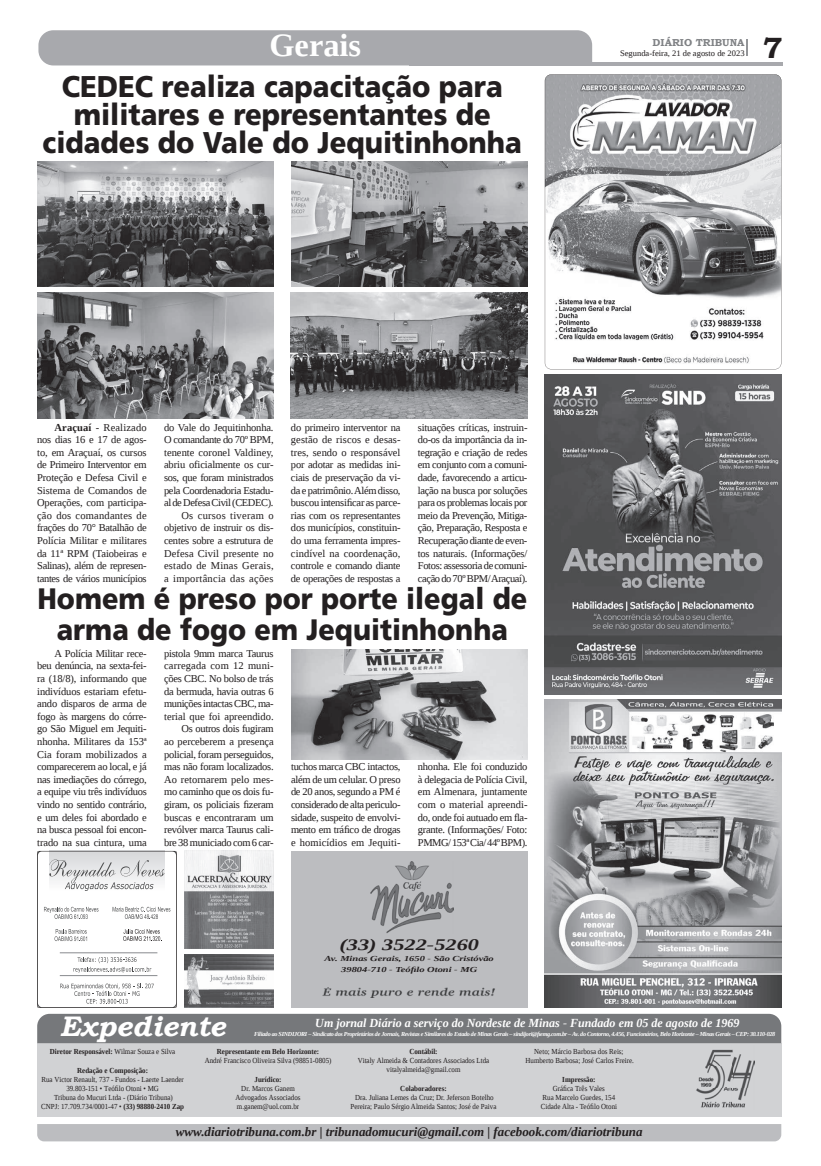
<style>
.page{position:relative;width:821px;height:1166px;background:#fff}
.page>*{position:absolute;margin:0;border:0;box-sizing:border-box;transform-origin:0 0}
.t1{font:700 32.38px "Liberation Serif";color:#fff}
.t2{font:900 30.01px/28.1px "Frutiger LT Std";color:#231f20;text-align:center;scale:.92 1}
.t3{font:900 29.57px/30.2px "Frutiger LT Std";color:#231f20;text-align:center;scale:.92 1}
.t4{font:700 29.31px "Bookman Old Style";color:#231f20}
.t5{font:italic 700 28.26px "Bookman Old Style";color:#fff}
.t6{font:italic 700 16.28px "Liberation Serif";color:#231f20;scale:1.37 1}
.t7{font:italic 700 12.95px "Liberation Serif";color:#231f20}
.t8{font:italic 700 12.34px "Liberation Serif";color:#fff}
.t9{font:10.5px/12.6px "Liberation Serif";letter-spacing:-.025em;color:#231f20;text-align:justify}
.t10{font:700 10.06px "Bookman Old Style";color:#808285}
.t11{font:8.4px "Liberation Serif";color:#231f20}
.t12{font:7.7px/9.2px "Liberation Serif";color:#231f20;text-align:center;scale:.91 1}
.t13{font:700 7.7px "Liberation Serif";color:#231f20;scale:.91 1}
.t14{font:italic 700 7.61px/11.1px "Liberation Serif";color:#231f20;text-align:center;scale:1.37 1}
.t15{font:italic 700 6.12px "Liberation Serif";letter-spacing:-.045em;color:#fff}
.s1{font-weight:700}
.s2{font-weight:400}
</style>
<div class="page">
<hr style="left:409px;top:62px;width:374px;height:3px;background:#a8a9ad">
<div style="left:38px;top:30px;width:554px;height:35px;background:#a8a9ad"></div>
<svg style="left:747px;top:39px;width:1px;height:17px"></svg>
<div style="left:37px;top:1124px;width:744px;height:17px;background:#bcbdc0"></div>
<div style="left:37px;top:1043px;width:744px;height:73px;background:#d1d2d4"></div>
<div style="left:37px;top:1014px;width:744px;height:29px;background:#76787b"></div>
<img style="left:696px;top:1049px;width:58px;height:59px">
<div style="left:291px;top:851px;width:237px;height:157px;background:#bcbdc0"></div>
<img style="left:370px;top:861px;width:84px;height:72px">
<img style="left:323px;top:987px;width:172px;height:10px">
<img style="left:545px;top:700px;width:236px;height:308px">
<svg style="left:37px;top:851px;width:140px;height:157px"></svg>
<svg style="left:184px;top:851px;width:90px;height:97px"></svg>
<img style="left:184px;top:954px;width:90px;height:54px">
<svg style="left:545px;top:74px;width:236px;height:295px"></svg>
<img style="left:545px;top:374px;width:236px;height:320px">
<img style="left:291px;top:649px;width:237px;height:110px">
<img style="left:37px;top:162px;width:237px;height:124px">
<img style="left:291px;top:162px;width:236px;height:125px">
<img style="left:37px;top:293px;width:237px;height:125px">
<img style="left:291px;top:293px;width:236px;height:125px">
<h1 class="t1" style="left:269px;top:24px;width:93px">Gerais</h1>
<h2 class="t2" style="left:43px;top:72px;width:522px">CEDEC realiza capacitação para militares e representantes de cidades do Vale do Jequitinhonha</h2>
<p class="t10" style="left:653px;top:35px;width:93px">DIÁRIO TRIBUNA</p>
<p class="t11" style="left:620px;top:48px;width:126px">Segunda-feira, 21 de agosto de 2023</p>
<h3 class="t4" style="left:763px;top:27px;width:21px">7</h3>
<p class="t9" style="left:37px;top:421px;width:111px;text-indent:17px"><span class="s1">Araçuaí</span> - Realizado nos dias 16 e 17 de agos&shy;to, em Araçuaí, os cursos de Primeiro Interventor em Proteção e Defesa Civil e Sistema de Comandos de Operações, com participa&shy;ção dos comandantes de frações do 70° Batalhão de Polícia Militar e militares da 11ª RPM (Taiobeiras e Salinas), além de represen&shy;tantes de vários municípios</p>
<p class="t9" style="left:164px;top:421px;width:111px;text-align:right">do Vale do Jequitinhonha.<br>O comandante do 70º BPM, tenente coronel Valdiney, abriu oficialmente os cur&shy;sos, que foram ministrados pela Coordenadoria Estadu&shy;al de Defesa Civil (CEDEC).<br>Os cursos tiveram o objetivo de instruir os dis&shy;centes sobre a estrutura de<br>Defesa Civil presente no estado de Minas Gerais, a importância das ações</p>
<p class="t9" style="left:291px;top:421px;width:111px">do primeiro interventor na gestão de riscos e desas&shy;tres, sendo o responsável por adotar as medidas ini&shy;ciais de preservação da vi&shy;da e patrimônio. Além disso, buscou intensificar as parce&shy;rias com os representantes dos municípios, constituin&shy;do uma ferramenta impres&shy;cindível na coordenação, controle e comando diante de operações de respostas a</p>
<p class="t9" style="left:418px;top:421px;width:111px">situações críticas, instruin&shy;do-os da importância da in&shy;tegração e criação de redes em conjunto com a comuni&shy;dade, favorecendo a articu&shy;lação na busca por soluções para os problemas locais por meio da Prevenção, Mitiga&shy;ção, Preparação, Resposta e Recuperação diante de even&shy;tos naturais. (Informações/ Fotos: assessoria de comuni&shy;cação do 70º BPM/ Araçuaí).</p>
<h3 class="t3" style="left:37px;top:584px;width:534px">Homem é preso por porte ilegal de arma de fogo em Jequitinhonha</h3>
<p class="t9" style="left:37px;top:647px;width:111px;text-indent:17px">A Polícia Militar rece&shy;beu denúncia, na sexta-fei&shy;ra (18/8), informando que indivíduos estariam efetu&shy;ando disparos de arma de fogo às margens do córre&shy;go São Miguel em Jequiti&shy;nhonha. Militares da 153ª Cia foram mobilizados a comparecerem ao local, e já nas imediações do córrego, a equipe viu três indivíduos vindo no sentido contrário, e um deles foi abordado e na busca pessoal foi encon&shy;trado na sua cintura, uma</p>
<p class="t9" style="left:164px;top:647px;width:111px;text-align:right">pistola 9mm marca Taurus carregada com 12 muni&shy;ções CBC. No bolso de trás da bermuda, havia outras 6 munições intactas CBC, ma&shy;terial que foi apreendido.<br>Os outros dois fugiram<br>ao perceberem a presença policial, foram perseguidos, mas não foram localizados.<br>Ao retornarem pelo mes&shy;mo caminho que os dois fu&shy;giram, os policiais fizeram buscas e encontraram um revólver marca Taurus cali&shy;bre 38 municiado com 6 car-</p>
<p class="t9" style="left:291px;top:760px;width:111px">tuchos marca CBC intactos, além de um celular. O preso de 20 anos, segundo a PM é considerado de alta periculo&shy;sidade, suspeito de envolvi&shy;mento em tráfico de drogas e homicídios em Jequiti-</p>
<p class="t9" style="left:418px;top:760px;width:111px">nhonha. Ele foi conduzido à delegacia de Polícia Civil, em Almenara, juntamente com o material apreendi&shy;do, onde foi autuado em fla&shy;grante. (Informações/ Foto:<br>PMMG/ 153ª Cia/ 44º BPM).</p>
<h3 class="t6" style="left:339px;top:934px;width:103px">(33) 3522-5260</h3>
<p class="t14" style="left:325px;top:953px;width:125px">Av. Minas Gerais, 1650 - São Cristóvão<br>39804-710 - Teófilo Otoni - MG</p>
<h3 class="t5" style="left:60px;top:1005px;width:167px">Expediente</h3>
<p class="t8" style="left:315px;top:1014px;width:426px">Um jornal Diário a serviço do Nordeste de Minas - Fundado em 05 de agosto de 1969</p>
<p class="t13" style="left:50px;top:1046px;width:139px">Diretor Responsável: <span class="s2">Wilmar Souza e Silva</span></p>
<p class="t13" style="left:77px;top:1065px;width:79px">Redação e Composição:</p>
<p class="t12" style="left:41px;top:1074px;width:159px">Rua Victor Renault, 737 - Fundos - Laerte Laender 39.803-151 • Teófilo Otoni • MG<br>Tribuna do Mucuri Ltda - (Diário Tribuna)<br>CNPJ: 17.709.734/0001-47 • <span class="s1">(33) 98880-2410 Zap</span></p>
<p class="t15" style="left:254px;top:1030px;width:523px">Filiado ao SINDIJORI – Sindicato dos Proprietários de Jornais, Revistas e Similares do Estado de Minas Gerais – sindijori@fiemg.com.br – Av. do Contorno, 4.456, Funcionários, Belo Horizonte – Minas Gerais – CEP: 30.110-028</p>
<p class="t13" style="left:409px;top:1046px;width:33px">Contábil:</p>
<p class="t12" style="left:358px;top:1056px;width:146px">Vitaly Almeida &amp; Contadores Associados Ltda vitalyalmeida@gmail.com</p>
<p class="t13" style="left:400px;top:1083px;width:52px">Colaboradores:</p>
<p class="t12" style="left:351px;top:1093px;width:162px">Dra. Juliana Lemes da Cruz; Dr. Jeferson Botelho<br>Pereira; Paulo Sérgio Almeida Santos; José de Paiva</p>
<p class="t13" style="left:217px;top:1046px;width:114px">Representante em Belo Horizonte:</p>
<p class="t12" style="left:205px;top:1056px;width:141px">André Francisco Oliveira Silva (98851-0805)</p>
<p class="t13" style="left:255px;top:1074px;width:31px">Jurídico:</p>
<p class="t12" style="left:236px;top:1083px;width:73px">Dr. Marcos Ganem<br>Advogados Associados m.ganem@uol.com.br</p>
<p class="t12" style="left:526px;top:1047px;width:121px">Neto; Márcio Barbosa dos Reis;<br>Humberto Barbosa; José Carlos Freire.</p>
<p class="t13" style="left:562px;top:1074px;width:38px">Impressão:</p>
<p class="t12" style="left:541px;top:1084px;width:85px">Gráfica Três Vales<br>Rua Marcelo Guedes, 154<br>Cidade Alta - Teófilo Otoni</p>
<p class="t7" style="left:176px;top:1123px;width:468px">www.diariotribuna.com.br | tribunadomucuri@gmail.com | facebook.com/diariotribuna</p>
</div>
